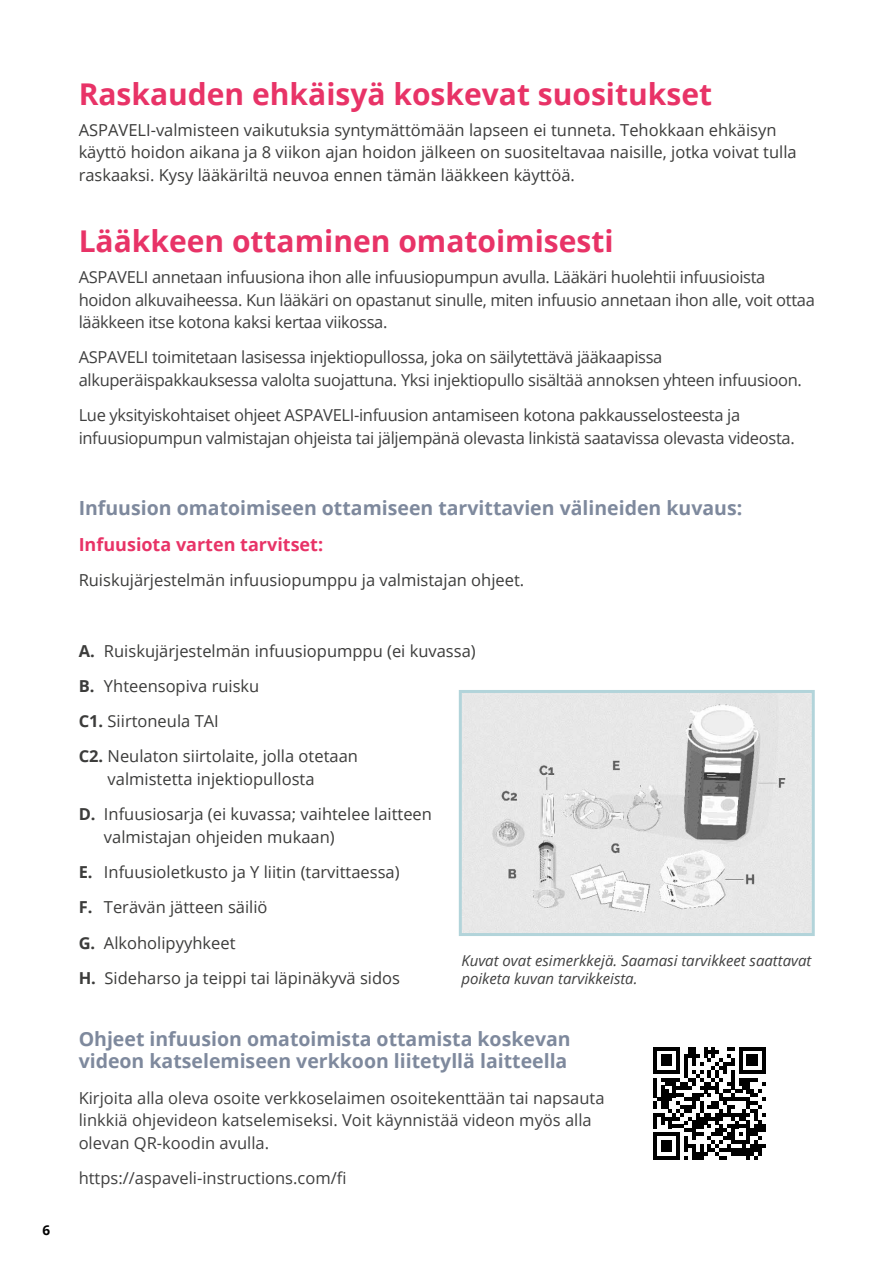
<style>
.page{position:relative;width:893px;height:1263px;background:#fff}
.page>*{position:absolute;margin:0;border:0;box-sizing:border-box;transform-origin:0 0}
.t1{font:700 30px "Open Sans";color:#e83367}
.t2{font:700 19.5px/22.5px "Open Sans";color:#7e899d}
.t3{font:700 18px "Open Sans";color:#e83367}
.t4{font:16.5px/35.2px "Open Sans";color:#3c3c3b}
.t5{font:16.5px/22.5px "Open Sans";letter-spacing:-.02em;color:#404040}
.t6{font:16.5px/22.5px "Open Sans";color:#404040}
.t7{font:italic 15px/18px "Open Sans";color:#404040}
.t8{font:700 13.5px "Open Sans";color:#000}
.s1{font-weight:700}
</style>
<div class="page">
<img style="left:463px;top:694px;width:348px;height:238px">
<div style="left:459px;top:690px;width:356px;height:246px;border:3px solid #b2d4da"></div>
<svg style="left:653px;top:1047px;width:113px;height:112px"></svg>
<p class="t8" style="left:43px;top:1220px;width:9px">6</p>
<h1 class="t1" style="left:79px;top:73px;width:635px">Raskauden ehkäisyä koskevat suositukset</h1>
<p class="t4" style="left:79px;top:118px;width:720px;line-height:22.5px">ASPAVELI-valmisteen vaikutuksia syntymättömään lapseen ei tunneta. Tehokkaan ehkäisyn käyttö hoidon aikana ja 8 viikon ajan hoidon jälkeen on suositeltavaa naisille, jotka voivat tulla raskaaksi. Kysy lääkäriltä neuvoa ennen tämän lääkkeen käyttöä.</p>
<h1 class="t1" style="left:79px;top:220px;width:536px">Lääkkeen ottaminen omatoimisesti</h1>
<p class="t5" style="left:79px;top:265px;width:738px">ASPAVELI annetaan infuusiona ihon alle infuusiopumpun avulla. Lääkäri huolehtii infuusioista hoidon alkuvaiheessa. Kun lääkäri on opastanut sinulle, miten infuusio annetaan ihon alle, voit ottaa lääkkeen itse kotona kaksi kertaa viikossa.</p>
<p class="t5" style="left:79px;top:346px;width:725px">ASPAVELI toimitetaan lasisessa injektiopullossa, joka on säilytettävä jääkaapissa alkuperäispakkauksessa valolta suojattuna. Yksi injektiopullo sisältää annoksen yhteen infuusioon.</p>
<p class="t5" style="left:79px;top:403px;width:718px">Lue yksityiskohtaiset ohjeet ASPAVELI-infuusion antamiseen kotona pakkausselosteesta ja infuusiopumpun valmistajan ohjeista tai jäljempänä olevasta linkistä saatavissa olevasta videosta.</p>
<p class="t2" style="left:79px;top:497px;width:665px">Infuusion omatoimiseen ottamiseen tarvittavien välineiden kuvaus:</p>
<p class="t3" style="left:79px;top:532px;width:246px">Infuusiota varten tarvitset:</p>
<p class="t4" style="left:79px;top:562px;width:447px">Ruiskujärjestelmän infuusiopumppu ja valmistajan ohjeet.</p>
<p class="t4" style="left:79px;top:633px;width:399px"><span class="s1">A.</span> Ruiskujärjestelmän infuusiopumppu (ei kuvassa)<br><span class="s1">B.</span> Yhteensopiva ruisku<br><span class="s1">C1.</span> Siirtoneula TAI<br><span class="s1">C2.</span> Neulaton siirtolaite, jolla otetaan</p>
<p class="t4" style="left:79px;top:761px;width:355px;text-indent:29px">valmistetta injektiopullosta<br><span class="s1">D.</span> Infuusiosarja (ei kuvassa; vaihtelee laitteen</p>
<p class="t4" style="left:79px;top:819px;width:323px;text-indent:25px">valmistajan ohjeiden mukaan)<br><span class="s1">E.</span> Infuusioletkusto ja Y liitin (tarvittaessa)<br><span class="s1">F.</span> Terävän jätteen säiliö<br><span class="s1">G.</span> Alkoholipyyhkeet<br><span class="s1">H.</span> Sideharso ja teippi tai läpinäkyvä sidos</p>
<p class="t7" style="left:461px;top:951px;width:352px">Kuvat ovat esimerkkejä. Saamasi tarvikkeet saattavat poiketa kuvan tarvikkeista.</p>
<p class="t2" style="left:79px;top:1027px;width:493px">Ohjeet infuusion omatoimista ottamista koskevan videon katselemiseen verkkoon liitetyllä laitteella</p>
<p class="t6" style="left:79px;top:1086px;width:527px">Kirjoita alla oleva osoite verkkoselaimen osoitekenttään tai napsauta linkkiä ohjevideon katselemiseksi. Voit käynnistää videon myös alla olevan QR-koodin avulla.</p>
<p class="t6" style="left:79px;top:1166px;width:269px">https://aspaveli-instructions.com/fi</p>
</div>
